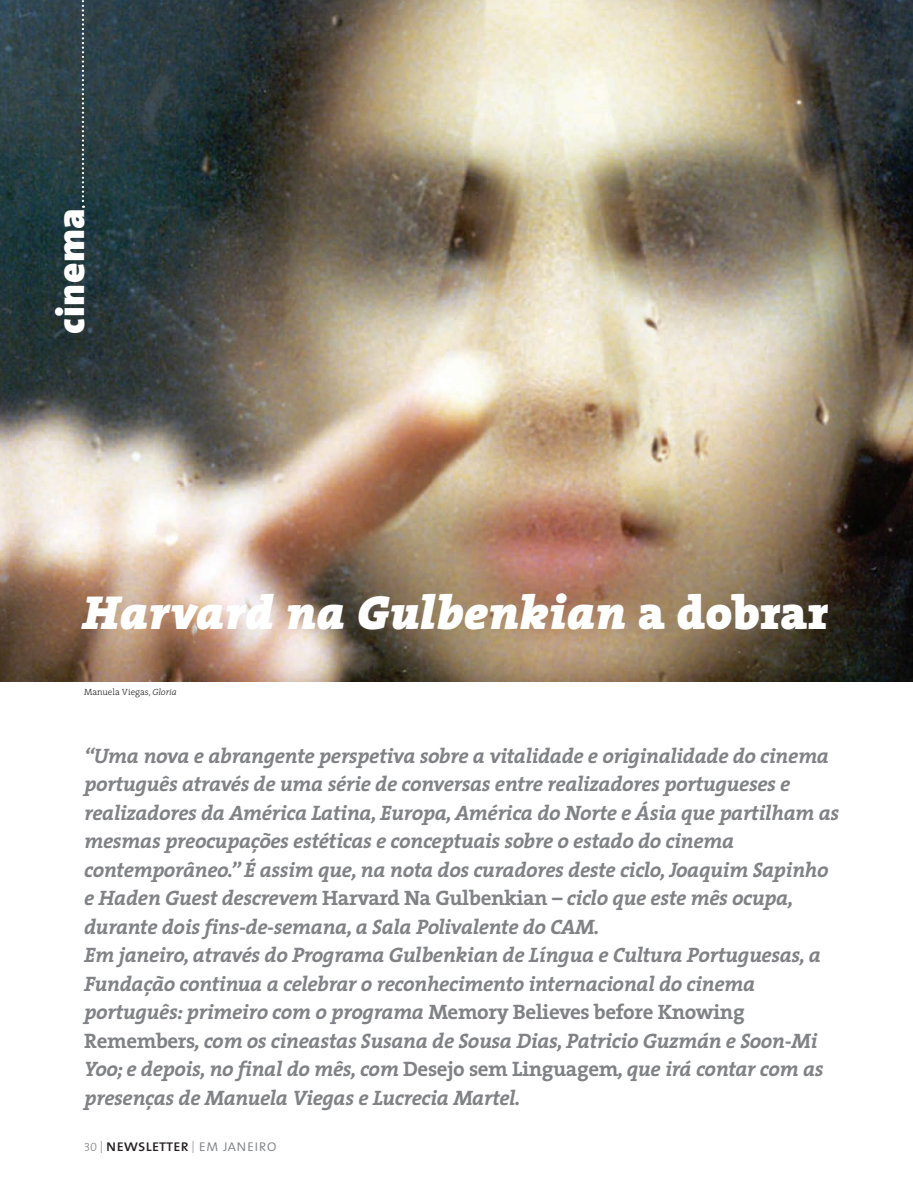
<style>
.page{position:relative;width:913px;height:1189px;background:#fff}
.page>*{position:absolute;margin:0;border:0;box-sizing:border-box;transform-origin:0 0}
.t1{font:italic 900 48px "The Serif";color:#fff}
.t2{font:900 39px "The Sans";letter-spacing:.015em;color:#fff}
.t3{font:italic 700 21px/28.5px "The Serif";letter-spacing:-.02em;color:#808285}
.t4{font:16.5px "The Mix Caps";letter-spacing:-.01em;color:#231f20}
.t5{font:300 9px "The Serif";color:#231f20}
.s1{font-style:normal}
.s2{font-style:italic}
.s3{font-family:"The Serif Light Caps";font-size:12px;color:#808285}
.s4{font-family:"The Mix Light Caps";color:#808285}
</style>
<div class="page">
<img style="left:0;top:0;width:912px;height:682px">
<svg style="left:82px;top:0;width:2px;height:208px"></svg>
<h2 class="t2" style="left:38px;top:334px;width:128px;rotate:-90deg">cinema</h2>
<h1 class="t1" style="left:82px;top:572px;width:748px">Harvard na Gulbenkian <span class="s1">a dobrar</span></h1>
<p class="t5" style="left:84px;top:684px;width:94px">Manuela Viegas, <span class="s2">Gloria</span></p>
<p class="t3" style="left:84px;top:741px;width:756px">“Uma nova e abrangente perspetiva sobre a vitalidade e originalidade do cinema português através de uma série de conversas entre realizadores portugueses e realizadores da América Latina, Europa, América do Norte e Ásia que partilham as mesmas preocupações estéticas e conceptuais sobre o estado do cinema contemporâneo.” É assim que, na nota dos curadores deste ciclo, Joaquim Sapinho e Haden Guest descrevem <span class="s1">Harvard Na Gulbenkian</span> – ciclo que este mês ocupa, durante dois fins-de-semana, a Sala Polivalente do CAM.<br>Em janeiro, através do Programa Gulbenkian de Língua e Cultura Portuguesas, a Fundação continua a celebrar o reconhecimento internacional do cinema português: primeiro com o programa <span class="s1">Memory Believes before Knowing Remembers</span>, com os cineastas Susana de Sousa Dias, Patricio Guzmán e Soon-Mi Yoo; e depois, no final do mês, com <span class="s1">Desejo sem Linguagem</span>, que irá contar com as presenças de Manuela Viegas e Lucrecia Martel.</p>
<p class="t4" style="left:84px;top:1131px;width:194px"><span class="s3">30 |</span> newsletter <span class="s3">|</span> <span class="s4">em janeiro</span></p>
</div>
